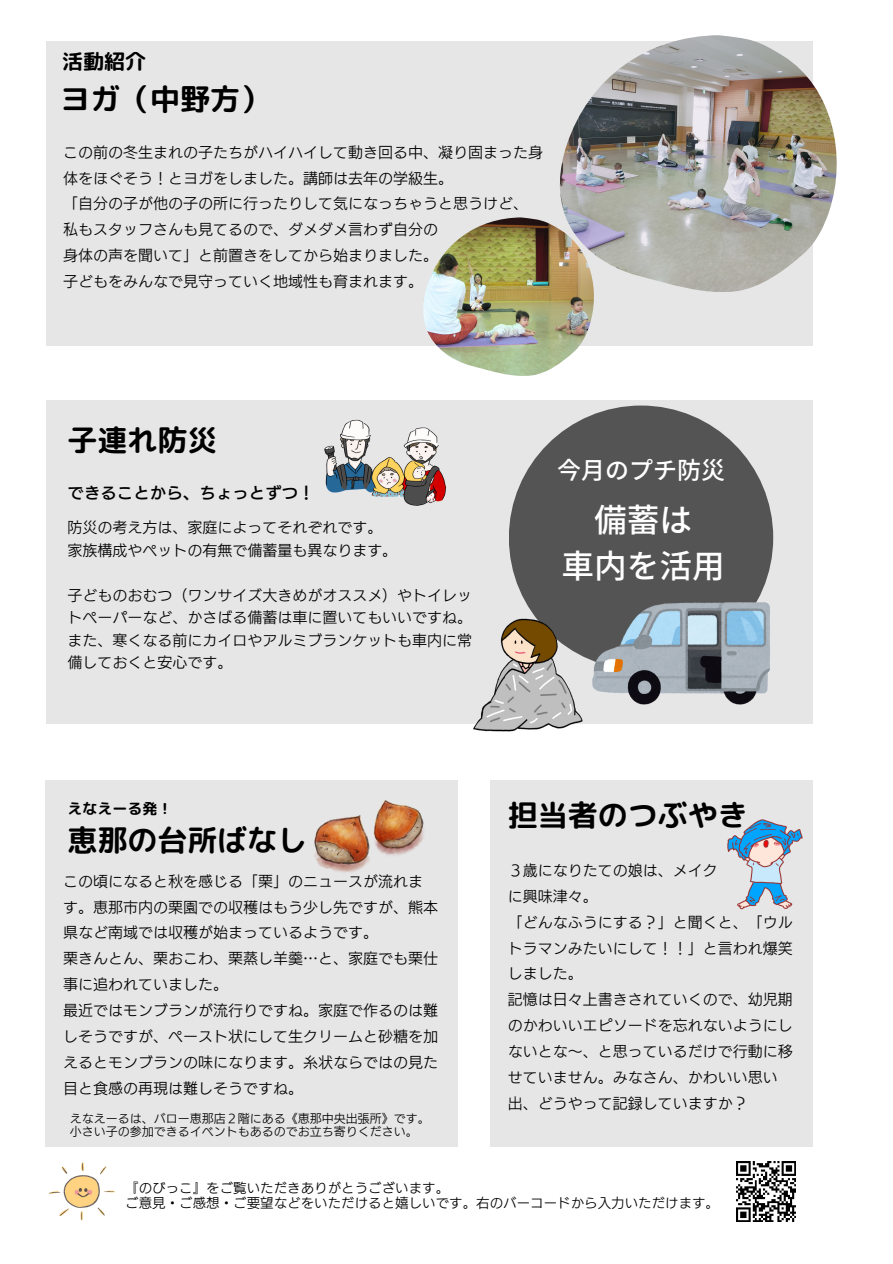
<style>
.page{position:relative;width:893px;height:1264px;background:#fff}
.page>*{position:absolute;margin:0;border:0;box-sizing:border-box;transform-origin:0 0}
.t1{font:500 32.7px "Noto Sans JP";color:#fff}
.t2{font:30px "rounded mplus 1 p bold";color:#000}
.t3{font:500 24px "Noto Sans JP";color:#fff}
.t4{font:21px "rounded mplus 1 p bold";color:#000}
.t5{font:16.5px "Canva UD Kakugo Small Pr 6 N DB";color:#000}
.t6{font:15px/25.8px "Canva UD Kakugo Small Pr 6 N R";color:#000}
.t7{font:15px "rounded mplus 1 p bold";color:#000}
.t8{font:13.5px "Canva UD Kakugo Small Pr 6 N R";color:#000}
.t9{font:12px "Canva UD Kakugo Small Pr 6 N R";color:#000}
</style>
<div class="page">
<div style="left:47px;top:400px;width:765px;height:323px;background:#e6e6e6"></div>
<div style="left:45px;top:780px;width:413px;height:366px;background:#e6e6e6"></div>
<div style="left:509px;top:405px;width:264px;height:265px;background:#545454;border-radius:50%"></div>
<div style="left:47px;top:42px;width:765px;height:304px;background:#e6e6e6"></div>
<div style="left:490px;top:780px;width:322px;height:366px;background:#e6e6e6"></div>
<img style="left:736px;top:1161px;width:59px;height:60px">
<img style="left:49px;top:1162px;width:66px;height:59px">
<img style="left:324px;top:419px;width:123px;height:87px">
<img style="left:594px;top:594px;width:176px;height:111px">
<img style="left:457px;top:606px;width:137px;height:126px">
<img style="left:423px;top:217px;width:171px;height:159px">
<img style="left:557px;top:35px;width:280px;height:257px">
<img style="left:314px;top:800px;width:110px;height:73px">
<img style="left:727px;top:815px;width:86px;height:97px">
<p class="t4" style="left:62px;top:46px;width:85px">活動紹介</p>
<p class="t2" style="left:60px;top:78px;width:211px">ヨガ（中野方）</p>
<p class="t6" style="left:63px;top:139px;width:480px">この前の冬生まれの子たちがハイハイして動き回る中、凝り固まった身体をほぐそう！とヨガをしました。講師は去年の学級生。</p>
<p class="t6" style="left:63px;top:191px;width:466px">「自分の子が他の子の所に行ったりして気になっちゃうと思うけど、</p>
<p class="t6" style="left:63px;top:217px;width:376px">私もスタッフさんも見てるので、ダメダメ言わず自分の</p>
<p class="t6" style="left:63px;top:242px;width:376px">身体の声を聞いて」と前置きをしてから始まりました。</p>
<p class="t6" style="left:63px;top:268px;width:361px">子どもをみんなで見守っていく地域性も育まれます。</p>
<p class="t2" style="left:67px;top:418px;width:151px">子連れ防災</p>
<p class="t5" style="left:67px;top:484px;width:249px">できることから、ちょっとずつ！</p>
<p class="t6" style="left:67px;top:515px;width:316px">防災の考え方は、家庭によってそれぞれです。</p>
<p class="t6" style="left:67px;top:537px;width:331px">家族構成やペットの有無で備蓄量も異なります。</p>
<p class="t6" style="left:67px;top:584px;width:406px;line-height:22.5px">子どものおむつ（ワンサイズ大きめがオススメ）やトイレットペーパーなど、かさばる備蓄は車に置いてもいいですね。</p>
<p class="t6" style="left:67px;top:629px;width:406px;line-height:22.5px">また、寒くなる前にカイロやアルミブランケットも車内に常備しておくと安心です。</p>
<p class="t3" style="left:557px;top:451px;width:169px">今月のプチ防災</p>
<p class="t1" style="left:594px;top:494px;width:100px">備蓄は</p>
<p class="t1" style="left:561px;top:539px;width:160px">車内を活用</p>
<p class="t7" style="left:67px;top:797px;width:106px">えなえーる発！</p>
<p class="t2" style="left:67px;top:818px;width:241px">恵那の台所ばなし</p>
<p class="t6" style="left:63px;top:868px;width:376px">この頃になると秋を感じる「栗」のニュースが流れます。恵那市内の栗園での収穫はもう少し先ですが、熊本県など南域では収穫が始まっているようです。</p>
<p class="t6" style="left:63px;top:945px;width:376px">栗きんとん、栗おこわ、栗蒸し羊羹…と、家庭でも栗仕事に追われていました。</p>
<p class="t6" style="left:63px;top:997px;width:376px;text-align:justify">最近ではモンブランが流行りですね。家庭で作るのは難しそうですが、ペースト状にして生クリームと砂糖を加えるとモンブランの味になります。糸状ならではの見た目と食感の再現は難しそうですね。</p>
<p class="t9" style="left:70px;top:1112px;width:361px">えなえーるは、バロー恵那店２階にある《恵那中央出張所》です。</p>
<p class="t9" style="left:70px;top:1125px;width:349px">小さい子の参加できるイベントもあるのでお立ち寄りください。</p>
<p class="t2" style="left:508px;top:793px;width:241px">担当者のつぶやき</p>
<p class="t6" style="left:508px;top:857px;width:211px">３歳になりたての娘は、メイク</p>
<p class="t6" style="left:508px;top:883px;width:91px">に興味津々。</p>
<p class="t6" style="left:508px;top:909px;width:286px;text-align:justify">「どんなふうにする？」と聞くと、「ウルトラマンみたいにして！！」と言われ爆笑しました。</p>
<p class="t6" style="left:508px;top:986px;width:286px">記憶は日々上書きされていくので、幼児期のかわいいエピソードを忘れないようにしないとな～、と思っているだけで行動に移せていません。みなさん、かわいい思い出、どうやって記録していますか？</p>
<p class="t8" style="left:125px;top:1180px;width:325px">『のびっこ』をご覧いただきありがとうございます。</p>
<p class="t8" style="left:125px;top:1196px;width:595px">ご意見・ご感想・ご要望などをいただけると嬉しいです。右のバーコードから入力いただけます。</p>
</div>
